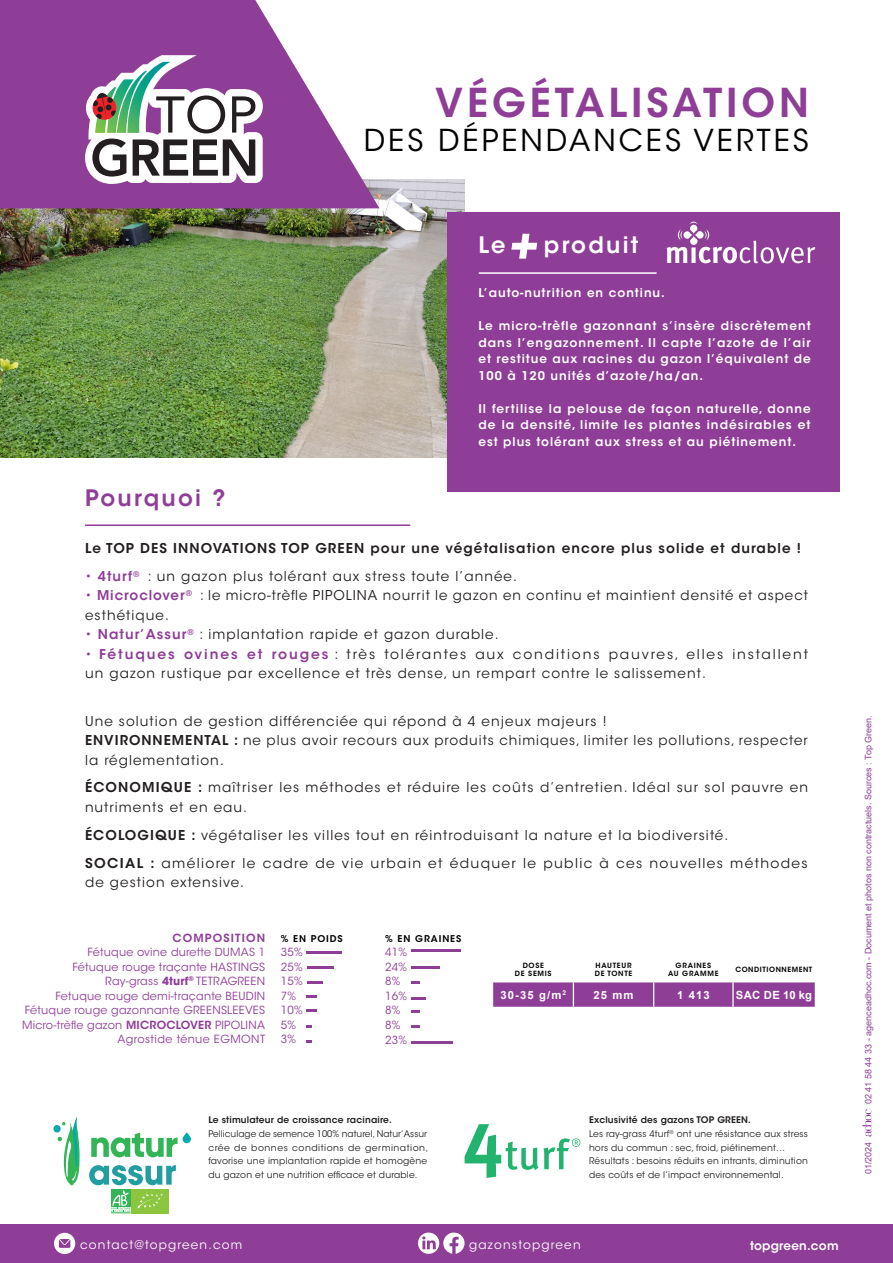
<style>
.page{position:relative;width:893px;height:1263px;background:#fff}
.page>*{position:absolute;margin:0;border:0;box-sizing:border-box;transform-origin:0 0}
.t1{font:600 39.6px "ITC Avant Garde Std";letter-spacing:.1em;color:#8f3e97}
.t2{font:30px "ITC Avant Garde Std";letter-spacing:.1em;color:#000}
.t3{font:600 22.5px "ITC Avant Garde Std";letter-spacing:.1em;color:#fff}
.t4{font:600 22.5px "ITC Avant Garde Std";letter-spacing:.1em;color:#8f3e97}
.t5{font:13.5px/19.5px "ITC Avant Garde Std";letter-spacing:.08em;color:#231f20}
.t6{font:13.5px/19.5px "ITC Avant Garde Std";letter-spacing:.1em;color:#231f20}
.t7{font:600 13.5px "ITC Avant Garde Std";letter-spacing:.08em;color:#231f20}
.t8{font:600 12px/16.5px "ITC Avant Garde Std";letter-spacing:.08em;color:#fff;text-align:justify}
.t9{font:12px "ITC Avant Garde Std";letter-spacing:.1em;color:#fff}
.t10{font:600 12px "ITC Avant Garde Std";letter-spacing:.02em;color:#fff}
.t11{font:11.25px "ITC Avant Garde Std";letter-spacing:.02em;color:#8f3e97}
.t12{font:700 11.25px "Arial";letter-spacing:.1em;color:#fff}
.t13{font:11.25px "ITC Avant Garde Std";letter-spacing:.04em;color:#8f3e97}
.t14{font:600 11.25px "ITC Avant Garde Std";letter-spacing:.1em;color:#8f3e97}
.t15{font:600 9.3px "ITC Avant Garde Std";letter-spacing:.1em;color:#000}
.t16{font:9.15px/13.6px "ITC Avant Garde Std";letter-spacing:.02em;color:#231f20}
.t17{font:600 9.15px "ITC Avant Garde Std";letter-spacing:.02em;color:#231f20}
.t18{font:9px "Arial";color:#8f3e97}
.t19{font:600 7.2px "ITC Avant Garde Std";letter-spacing:.1em;color:#000}
.s1{color:#8f3e97}
.s2{font-weight:600;color:#8f3e97}
.s3{font-weight:600}
.s4{font-weight:700}
</style>
<div class="page">
<img style="left:0;top:180px;width:465px;height:277px">
<div style="left:447px;top:213px;width:393px;height:279px;background:#8f3e97"></div>
<div style="left:0;top:1224px;width:893px;height:39px;background:#8f3e97"></div>
<svg style="left:0;top:0;width:379px;height:208px;fill:#8f3e97"></svg>
<svg style="left:418px;top:1232px;width:21px;height:22px"></svg>
<svg style="left:422px;top:1236px;width:14px;height:13px"></svg>
<svg style="left:862px;top:1109px;width:9px;height:27px"></svg>
<div style="left:54px;top:1233px;width:21px;height:21px;background:#fff;border-radius:50%"></div>
<svg style="left:59px;top:1239px;width:11px;height:9px"></svg>
<svg style="left:443px;top:1232px;width:22px;height:22px"></svg>
<svg style="left:493px;top:982px;width:322px;height:25px;background:#93459b"></svg>
<hr style="left:732px;top:982px;width:2px;height:25px;background:#fff">
<svg style="left:307px;top:1009px;width:10px;height:3px"></svg>
<hr style="left:307px;top:966px;width:27px;height:3px;background:#8f3e97">
<hr style="left:307px;top:951px;width:35px;height:3px;background:#8f3e97">
<svg style="left:307px;top:995px;width:10px;height:3px"></svg>
<hr style="left:411px;top:996px;width:15px;height:3px;background:#8f3e97">
<hr style="left:307px;top:981px;width:15px;height:3px;background:#8f3e97">
<svg style="left:411px;top:981px;width:8px;height:3px"></svg>
<hr style="left:411px;top:966px;width:29px;height:3px;background:#8f3e97">
<hr style="left:411px;top:949px;width:50px;height:3px;background:#8f3e97">
<svg style="left:411px;top:1010px;width:8px;height:3px"></svg>
<svg style="left:307px;top:1025px;width:5px;height:3px"></svg>
<svg style="left:411px;top:1025px;width:8px;height:3px"></svg>
<svg style="left:85px;top:55px;width:178px;height:129px"></svg>
<hr style="left:479px;top:272px;width:178px;height:2px;background:#fff">
<svg style="left:511px;top:234px;width:26px;height:25px"></svg>
<hr style="left:85px;top:524px;width:325px;height:2px;background:#8f3e97">
<svg style="left:465px;top:1124px;width:115px;height:54px"></svg>
<svg style="left:667px;top:222px;width:148px;height:41px"></svg>
<svg style="left:89px;top:1165px;width:87px;height:48px"></svg>
<svg style="left:91px;top:1132px;width:100px;height:25px"></svg>
<svg style="left:53px;top:1117px;width:27px;height:68px"></svg>
<svg style="left:307px;top:1040px;width:5px;height:3px"></svg>
<hr style="left:411px;top:1040px;width:41px;height:3px;background:#8f3e97">
<p class="t1" style="left:435px;top:78px;width:375px">VÉGÉTALISATION</p>
<p class="t2" style="left:364px;top:122px;width:447px">DES DÉPENDANCES VERTES</p>
<p class="t3" style="left:478px;top:230px;width:29px">Le</p>
<p class="t3" style="left:544px;top:230px;width:96px">produit</p>
<p class="t8" style="left:478px;top:284px;width:188px">L’auto-nutrition en continu.</p>
<p class="t8" style="left:478px;top:317px;width:334px">Le micro-trèfle gazonnant s’insère discrètement dans l’engazonnement. Il capte l’azote de l’air et restitue aux racines du gazon l’équivalent de 100 à 120 unités d’azote/ha/an.</p>
<p class="t8" style="left:478px;top:400px;width:334px">Il fertilise la pelouse de façon naturelle, donne de la densité, limite les plantes indésirables et est plus tolérant aux stress et au piétinement.</p>
<p class="t4" style="left:85px;top:483px;width:142px">Pourquoi ?</p>
<p class="t7" style="left:85px;top:540px;width:717px">Le TOP DES INNOVATIONS TOP GREEN pour une végétalisation encore plus solide et durable !</p>
<p class="t5" style="left:85px;top:566px;width:433px"><span class="s1">•</span> <span class="s2">4turf</span><sup>®</sup> : un gazon plus tolérant aux stress toute l’année.</p>
<p class="t5" style="left:85px;top:586px;width:724px"><span class="s1">•</span> <span class="s2">Microclover</span><sup>®</sup> : le micro-trèfle PIPOLINA nourrit le gazon en continu et maintient densité et aspect esthétique.</p>
<p class="t5" style="left:85px;top:625px;width:415px"><span class="s1">•</span> <span class="s2">Natur’Assur</span><sup>®</sup> : implantation rapide et gazon durable.</p>
<p class="t5" style="left:85px;top:644px;width:724px"><span class="s1">•</span> <span class="s2">Fétuques ovines et rouges</span> : très tolérantes aux conditions pauvres, elles installent un gazon rustique par excellence et très dense, un rempart contre le salissement.</p>
<p class="t5" style="left:85px;top:711px;width:523px">Une solution de gestion différenciée qui répond à 4 enjeux majeurs !</p>
<p class="t5" style="left:85px;top:731px;width:724px"><span class="s3">ENVIRONNEMENTAL :</span> ne plus avoir recours aux produits chimiques, limiter les pollutions, respecter la réglementation.</p>
<p class="t5" style="left:85px;top:778px;width:725px"><span class="s3">ÉCONOMIQUE :</span> maîtriser les méthodes et réduire les coûts d’entretien. Idéal sur sol pauvre en nutriments et en eau.</p>
<p class="t5" style="left:85px;top:825px;width:645px"><span class="s3">ÉCOLOGIQUE :</span> végétaliser les villes tout en réintroduisant la nature et la biodiversité.</p>
<p class="t6" style="left:85px;top:853px;width:724px"><span class="s3">SOCIAL :</span> améliorer le cadre de vie urbain et éduquer le public à ces nouvelles méthodes de gestion extensive.</p>
<p class="t14" style="left:173px;top:930px;width:94px">COMPOSITION</p>
<p class="t11" style="left:87px;top:945px;width:179px">Fétuque ovine durette DUMAS 1</p>
<p class="t11" style="left:72px;top:960px;width:194px">Fétuque rouge traçante HASTINGS</p>
<p class="t11" style="left:105px;top:974px;width:161px">Ray-grass <span class="s4">4turf</span><sup>®</sup> TETRAGREEN</p>
<p class="t11" style="left:56px;top:989px;width:211px">Fetuque rouge demi-traçante BEUDIN</p>
<p class="t11" style="left:25px;top:1003px;width:242px">Fétuque rouge gazonnante GREENSLEEVES</p>
<p class="t11" style="left:22px;top:1018px;width:245px">Micro-trèfle gazon <span class="s3">MICROCLOVER</span> PIPOLINA</p>
<p class="t13" style="left:117px;top:1032px;width:149px">Agrostide ténue EGMONT</p>
<p class="t15" style="left:281px;top:932px;width:63px">% EN POIDS</p>
<p class="t11" style="left:281px;top:945px;width:23px">35%</p>
<p class="t11" style="left:281px;top:960px;width:23px">25%</p>
<p class="t11" style="left:281px;top:974px;width:23px">15%</p>
<p class="t11" style="left:281px;top:989px;width:17px">7%</p>
<p class="t11" style="left:281px;top:1003px;width:23px">10%</p>
<p class="t11" style="left:281px;top:1018px;width:17px">5%</p>
<p class="t11" style="left:281px;top:1032px;width:17px">3%</p>
<p class="t15" style="left:385px;top:932px;width:78px">% EN GRAINES</p>
<p class="t11" style="left:385px;top:945px;width:23px">41%</p>
<p class="t11" style="left:385px;top:960px;width:23px">24%</p>
<p class="t11" style="left:385px;top:974px;width:17px">8%</p>
<p class="t11" style="left:385px;top:989px;width:23px">16%</p>
<p class="t11" style="left:385px;top:1003px;width:17px">8%</p>
<p class="t11" style="left:385px;top:1018px;width:17px">8%</p>
<p class="t11" style="left:385px;top:1033px;width:23px">23%</p>
<p class="t17" style="left:208px;top:1114px;width:185px">Le stimulateur de croissance racinaire.</p>
<p class="t16" style="left:208px;top:1127px;width:221px">Pelliculage de semence 100% naturel, Natur’Assur crée de bonnes conditions de germination, favorise une implantation rapide et homogène du gazon et une nutrition efficace et durable.</p>
<p class="t19" style="left:523px;top:961px;width:23px">DOSE</p>
<p class="t19" style="left:515px;top:969px;width:38px">DE SEMIS</p>
<p class="t19" style="left:596px;top:961px;width:37px">HAUTEUR</p>
<p class="t19" style="left:595px;top:969px;width:39px">DE TONTE</p>
<p class="t19" style="left:676px;top:961px;width:37px">GRAINES</p>
<p class="t19" style="left:668px;top:969px;width:52px">AU GRAMME</p>
<p class="t19" style="left:735px;top:965px;width:78px">CONDITIONNEMENT</p>
<p class="t12" style="left:500px;top:987px;width:67px">30-35 g/m<sup>2</sup></p>
<p class="t12" style="left:593px;top:987px;width:42px">25 mm</p>
<p class="t12" style="left:677px;top:987px;width:34px">1 413</p>
<p class="t12" style="left:736px;top:987px;width:78px">SAC DE 10 kg</p>
<p class="t17" style="left:589px;top:1114px;width:163px">Exclusivité des gazons TOP GREEN.</p>
<p class="t16" style="left:589px;top:1127px;width:220px">Les ray-grass 4turf<sup>®</sup> ont une résistance aux stress hors du commun : sec, froid, piétinement…</p>
<p class="t16" style="left:589px;top:1154px;width:220px">Résultats : besoins réduits en intrants, diminution des coûts et de l’impact environnemental.</p>
<p class="t9" style="left:80px;top:1237px;width:164px">contact@topgreen.com</p>
<p class="t9" style="left:469px;top:1237px;width:113px">gazonstopgreen</p>
<p class="t10" style="left:750px;top:1237px;width:90px">topgreen.com</p>
<p class="t18" style="left:862px;top:1104px;width:390px;rotate:-90deg">02 41 58 44 33 - agenceadhoc.com - Document et photos non contractuels. Sources : Top Green.</p>
<p class="t18" style="left:862px;top:1174px;width:34px;rotate:-90deg">01/2024</p>
</div>
